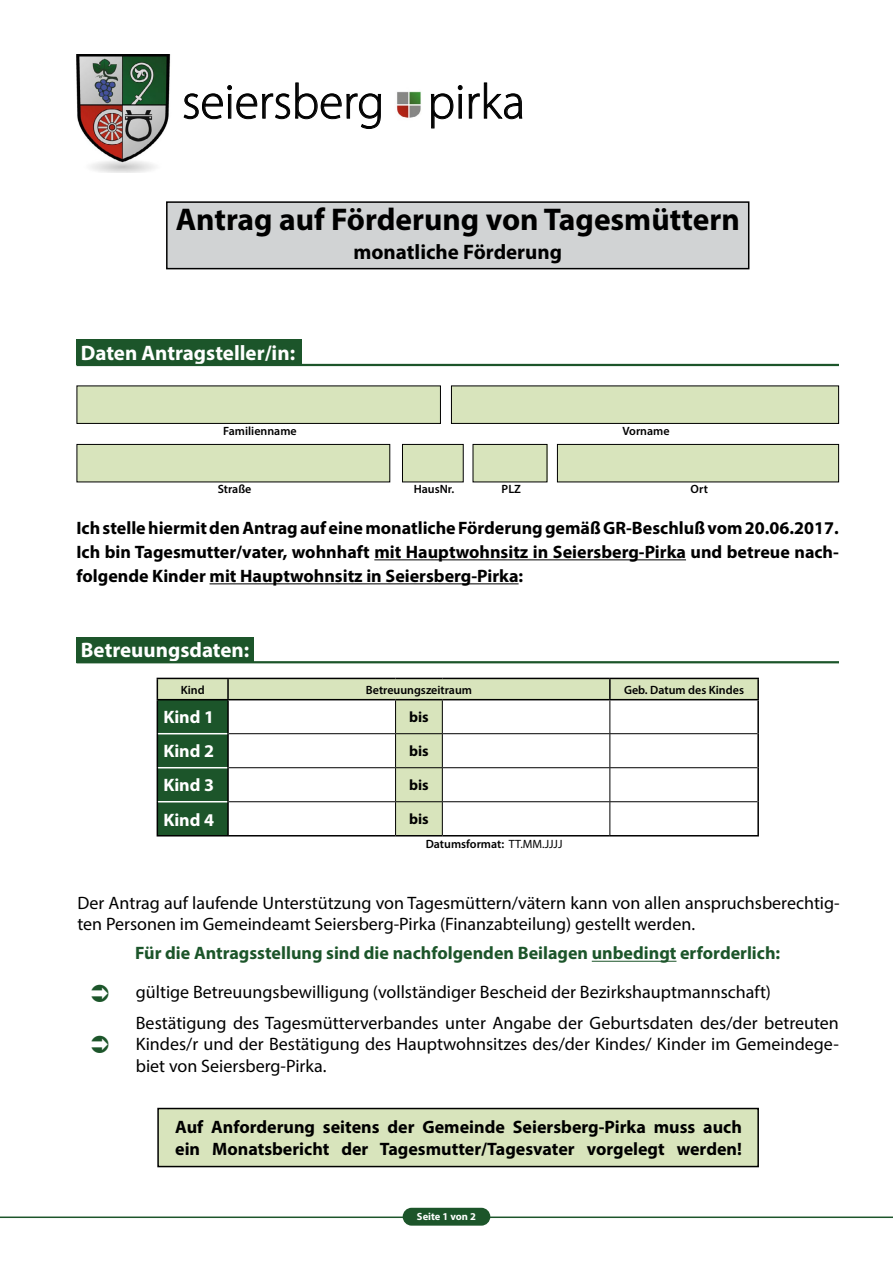
<style>
.page{position:relative;width:893px;height:1263px;background:#fff}
.page>*{position:absolute;margin:0;border:0;box-sizing:border-box;transform-origin:0 0}
.t1{font:300 49.5px "Myriad Pro";color:#000}
.t2{font:700 31.5px "Myriad Pro";color:#000}
.t3{font:700 21px "Myriad Pro";color:#fff}
.t4{font:700 21px "Myriad Pro";color:#000}
.t5{font:18px/21.6px "Myriad Pro";color:#000}
.t6{font:700 18px/24px "Myriad Pro";color:#000;text-align:justify}
.t7{font:700 18px "Myriad Pro";color:#1c552a}
.t8{font:700 18px "Myriad Pro";color:#fff}
.t9{font:700 15px "Myriad Pro";color:#000}
.t10{font:600 12px "Myriad Pro";color:#000}
.t11{font:700 10.5px "Myriad Pro";color:#fff}
.s1{font-size:17.7px}
.s2{font-weight:400}
</style>
<div class="page">
<hr style="left:0;top:1216px;width:893px;height:2px;background:#1c552a">
<div style="left:403px;top:1208px;width:87px;height:17px;background:#1c552a;border-radius:9px"></div>
<div style="left:167px;top:202px;width:582px;height:67px;background:#d1d3d4"></div>
<div style="left:166px;top:201px;width:583px;height:68px;border:2px solid #000"></div>
<div style="left:158px;top:1108px;width:600px;height:58px;background:#d8e4bc"></div>
<div style="left:157px;top:1108px;width:602px;height:59px;border:2px solid #000"></div>
<div style="left:77px;top:637px;width:177px;height:25px;background:#1c552a"></div>
<div style="left:77px;top:339px;width:225px;height:26px;background:#1c552a"></div>
<hr style="left:77px;top:364px;width:762px;height:2px;background:#1c552a">
<hr style="left:77px;top:661px;width:762px;height:2px;background:#1c552a">
<div style="left:77px;top:386px;width:363px;height:37px;background:#d8e4bc"></div>
<div style="left:77px;top:385px;width:364px;height:39px;border:1px solid #000"></div>
<div style="left:77px;top:444px;width:313px;height:38px;background:#d8e4bc"></div>
<div style="left:77px;top:444px;width:313px;height:38px;border:1px solid #000"></div>
<div style="left:451px;top:386px;width:388px;height:37px;background:#d8e4bc"></div>
<div style="left:451px;top:385px;width:388px;height:39px;border:1px solid #000"></div>
<div style="left:402px;top:444px;width:61px;height:38px;background:#d8e4bc"></div>
<div style="left:402px;top:444px;width:62px;height:38px;border:1px solid #000"></div>
<div style="left:473px;top:444px;width:74px;height:38px;background:#d8e4bc"></div>
<div style="left:473px;top:444px;width:74px;height:38px;border:1px solid #000"></div>
<div style="left:557px;top:444px;width:282px;height:38px;background:#d8e4bc"></div>
<div style="left:557px;top:444px;width:282px;height:38px;border:1px solid #000"></div>
<hr style="left:374px;top:559px;width:312px;height:1px;background:#000">
<hr style="left:210px;top:583px;width:309px;height:1px;background:#000">
<svg style="left:229px;top:679px;width:528px;height:156px"></svg>
<hr style="left:157px;top:678px;width:71px;height:1px;background:#000">
<svg style="left:157px;top:679px;width:70px;height:156px;background:#35683e"></svg>
<hr style="left:228px;top:678px;width:168px;height:1px;background:#000">
<hr style="left:227px;top:679px;width:2px;height:20px;background:#000">
<hr style="left:396px;top:678px;width:46px;height:1px;background:#000">
<hr style="left:442px;top:678px;width:168px;height:1px;background:#000">
<hr style="left:610px;top:678px;width:149px;height:1px;background:#000">
<hr style="left:609px;top:679px;width:2px;height:20px;background:#000">
<hr style="left:757px;top:679px;width:2px;height:20px;background:#000">
<hr style="left:157px;top:699px;width:71px;height:1px;background:#000">
<hr style="left:228px;top:699px;width:168px;height:1px;background:#000">
<hr style="left:396px;top:699px;width:46px;height:1px;background:#000">
<hr style="left:442px;top:699px;width:168px;height:1px;background:#000">
<hr style="left:610px;top:699px;width:149px;height:1px;background:#000">
<hr style="left:395px;top:700px;width:1px;height:33px;background:#000">
<hr style="left:442px;top:700px;width:1px;height:33px;background:#000">
<hr style="left:609px;top:700px;width:1px;height:33px;background:#000">
<hr style="left:229px;top:733px;width:167px;height:1px;background:#000">
<hr style="left:396px;top:733px;width:46px;height:1px;background:#000">
<hr style="left:395px;top:734px;width:1px;height:33px;background:#000">
<hr style="left:442px;top:733px;width:168px;height:1px;background:#000">
<hr style="left:442px;top:734px;width:1px;height:33px;background:#000">
<hr style="left:610px;top:733px;width:147px;height:1px;background:#000">
<hr style="left:609px;top:734px;width:1px;height:33px;background:#000">
<hr style="left:229px;top:767px;width:167px;height:1px;background:#000">
<hr style="left:396px;top:767px;width:46px;height:1px;background:#000">
<hr style="left:395px;top:768px;width:1px;height:33px;background:#000">
<hr style="left:442px;top:767px;width:168px;height:1px;background:#000">
<hr style="left:442px;top:768px;width:1px;height:33px;background:#000">
<hr style="left:610px;top:767px;width:147px;height:1px;background:#000">
<hr style="left:609px;top:768px;width:1px;height:33px;background:#000">
<hr style="left:229px;top:801px;width:167px;height:1px;background:#000">
<hr style="left:396px;top:801px;width:46px;height:1px;background:#000">
<hr style="left:395px;top:802px;width:1px;height:33px;background:#000">
<hr style="left:442px;top:801px;width:168px;height:1px;background:#000">
<hr style="left:442px;top:802px;width:1px;height:33px;background:#000">
<hr style="left:610px;top:801px;width:147px;height:1px;background:#000">
<hr style="left:609px;top:802px;width:1px;height:33px;background:#000">
<hr style="left:757px;top:700px;width:2px;height:34px;background:#000">
<hr style="left:757px;top:734px;width:2px;height:34px;background:#000">
<hr style="left:757px;top:768px;width:2px;height:34px;background:#000">
<hr style="left:757px;top:802px;width:2px;height:33px;background:#000">
<hr style="left:228px;top:835px;width:168px;height:1px;background:#000">
<hr style="left:396px;top:835px;width:46px;height:1px;background:#000">
<hr style="left:442px;top:835px;width:168px;height:1px;background:#000">
<hr style="left:610px;top:835px;width:149px;height:1px;background:#000">
<hr style="left:157px;top:700px;width:1px;height:34px;background:#000">
<hr style="left:227px;top:700px;width:2px;height:34px;background:#000">
<hr style="left:157px;top:734px;width:1px;height:34px;background:#000">
<hr style="left:227px;top:734px;width:2px;height:34px;background:#000">
<hr style="left:157px;top:768px;width:1px;height:34px;background:#000">
<hr style="left:227px;top:768px;width:2px;height:34px;background:#000">
<hr style="left:157px;top:802px;width:1px;height:33px;background:#000">
<hr style="left:227px;top:802px;width:2px;height:33px;background:#000">
<hr style="left:157px;top:835px;width:71px;height:1px;background:#000">
<hr style="left:158px;top:733px;width:69px;height:1px;background:#fff">
<hr style="left:158px;top:767px;width:69px;height:1px;background:#fff">
<hr style="left:158px;top:801px;width:69px;height:1px;background:#fff">
<hr style="left:592px;top:961px;width:84px;height:1px;background:#1c552a">
<img style="left:77px;top:54px;width:94px;height:118px">
<svg style="left:184px;top:83px;width:157px;height:36px"></svg>
<svg style="left:347px;top:94px;width:34px;height:35px"></svg>
<svg style="left:431px;top:85px;width:31px;height:43px"></svg>
<svg style="left:469px;top:83px;width:53px;height:36px"></svg>
<img style="left:396px;top:91px;width:25px;height:27px">
<h1 class="t1" style="left:182px;top:74px;width:345px">seiersberg pirka</h1>
<h2 class="t2" style="left:176px;top:199px;width:566px">Antrag auf Förderung von Tagesmüttern</h2>
<p class="t3" style="left:81px;top:339px;width:216px">Daten Antragsteller/in:</p>
<p class="t10" style="left:223px;top:423px;width:75px">Familienname</p>
<p class="t4" style="left:353px;top:238px;width:210px">monatliche Förderung</p>
<p class="t10" style="left:622px;top:423px;width:49px">Vorname</p>
<p class="t10" style="left:218px;top:482px;width:35px">Straße</p>
<p class="t10" style="left:414px;top:482px;width:42px">HausNr.</p>
<p class="t10" style="left:502px;top:482px;width:21px">PLZ</p>
<p class="t10" style="left:691px;top:482px;width:19px">Ort</p>
<p class="t6" style="left:77px;top:515px;width:764px">Ich stelle hiermit den Antrag auf eine monatliche Förderung gemäß GR-Beschluß vom 20.06.2017.<br>Ich bin Tagesmutter/vater, wohnhaft mit Hauptwohnsitz in Seiersberg-Pirka und be<span class="s1">treue nach&shy;</span>folgende Kinder mit Hauptwohnsitz in Seiersberg-Pirka:</p>
<p class="t3" style="left:81px;top:637px;width:170px">Betreuungsdaten:</p>
<p class="t10" style="left:181px;top:682px;width:25px">Kind</p>
<p class="t10" style="left:366px;top:682px;width:108px">Betreuungszeitraum</p>
<p class="t10" style="left:624px;top:682px;width:121px">Geb. Datum des Kindes</p>
<p class="t8" style="left:163px;top:706px;width:52px">Kind 1</p>
<p class="t9" style="left:409px;top:707px;width:21px">bis</p>
<p class="t8" style="left:163px;top:740px;width:52px">Kind 2</p>
<p class="t9" style="left:409px;top:741px;width:21px">bis</p>
<p class="t8" style="left:163px;top:774px;width:52px">Kind 3</p>
<p class="t9" style="left:409px;top:775px;width:21px">bis</p>
<p class="t8" style="left:163px;top:808px;width:52px">Kind 4</p>
<p class="t9" style="left:409px;top:809px;width:21px">bis</p>
<p class="t10" style="left:426px;top:836px;width:138px">Datumsformat: <span class="s2">TT.MM.JJJJ</span></p>
<p class="t5" style="left:77px;top:891px;width:764px">Der Antrag auf laufende Unterstützung von Tagesmüttern/vätern kann von allen anspruchsberechtig&shy;ten Personen im Gemeindeamt Seiersberg-Pirka (Finanzabteilung) gestellt werden.</p>
<p class="t7" style="left:135px;top:942px;width:646px">Für die Antragsstellung sind die nachfolgenden Beilagen unbedingt erforderlich:</p>
<p class="t5" style="left:136px;top:976px;width:705px;line-height:30.9px">gültige Betreuungsbewilligung (vollständiger Bescheid der Bezirkshauptmannschaft)<br>Bestätigung des Tagesmütterverbandes unter Angabe der Geburtsdaten des/der betreuten</p>
<p class="t5" style="left:136px;top:1033px;width:705px">Kindes/r und der Bestätigung des Hauptwohnsitzes des/der Kindes/ Kinder im Gemeindege&shy;biet von Seiersberg-Pirka.</p>
<p class="t6" style="left:175px;top:1115px;width:568px;line-height:21.6px">Auf Anforderung seitens der Gemeinde Seiersberg-Pirka muss auch ein Monatsbericht der Tagesmutter/Tagesvater vorgelegt werden!</p>
<p class="t11" style="left:417px;top:1209px;width:61px">Seite 1 von 2</p>
</div>
